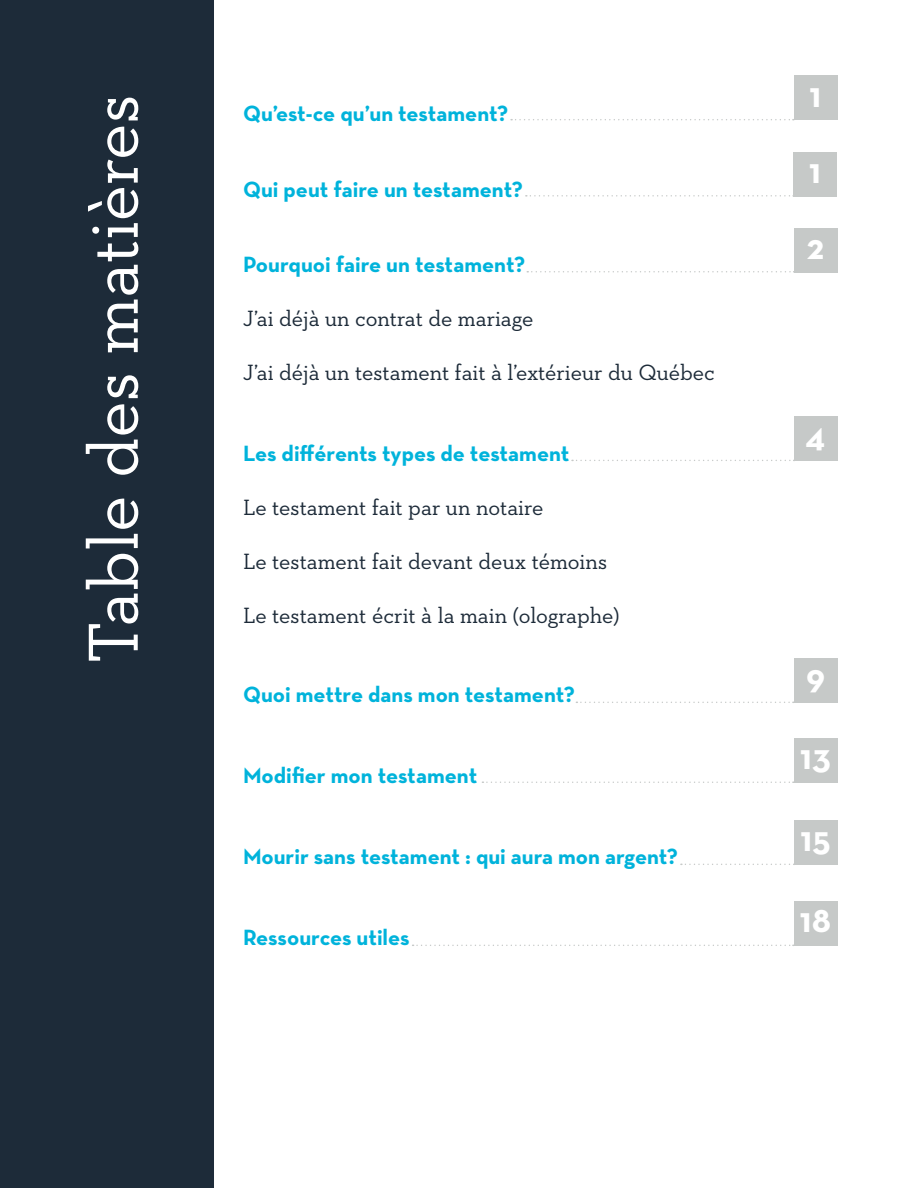
<style>
.page{position:relative;width:918px;height:1188px;background:#fff}
.page>*{position:absolute;margin:0;border:0;box-sizing:border-box;transform-origin:0 0}
.t1{font:72px "Neutraface Slab Text";letter-spacing:-.005em;color:#fff}
.t2{font:700 36px "Neutra Text";color:#fff}
.t3{font:700 22.5px "Neutra Text";color:#00b3db}
.t4{font:22.5px "Neutraface Slab Text";letter-spacing:-.005em;color:#1d2b39}
</style>
<div class="page">
<div style="left:0;top:0;width:214px;height:1188px;background:#1d2b39"></div>
<div style="left:794px;top:75px;width:44px;height:45px;background:#c6c9c8"></div>
<svg style="left:511px;top:119px;width:283px;height:1px"></svg>
<div style="left:794px;top:228px;width:44px;height:45px;background:#c6c9c8"></div>
<svg style="left:527px;top:271px;width:267px;height:2px"></svg>
<div style="left:793px;top:152px;width:44px;height:45px;background:#c6c9c8"></div>
<svg style="left:526px;top:195px;width:267px;height:2px"></svg>
<div style="left:794px;top:901px;width:44px;height:45px;background:#c6c9c8"></div>
<svg style="left:413px;top:945px;width:381px;height:1px"></svg>
<div style="left:794px;top:416px;width:44px;height:45px;background:#c6c9c8"></div>
<svg style="left:572px;top:460px;width:222px;height:1px"></svg>
<div style="left:794px;top:738px;width:44px;height:45px;background:#c6c9c8"></div>
<svg style="left:482px;top:781px;width:312px;height:2px"></svg>
<div style="left:794px;top:820px;width:44px;height:45px;background:#c6c9c8"></div>
<svg style="left:681px;top:864px;width:113px;height:1px"></svg>
<div style="left:794px;top:658px;width:44px;height:45px;background:#c6c9c8"></div>
<svg style="left:576px;top:702px;width:218px;height:1px"></svg>
<h1 class="t1" style="left:69px;top:664px;width:571px;rotate:-90deg">Table des matières</h1>
<p class="t3" style="left:243px;top:100px;width:267px">Qu’est-ce qu’un testament?</p>
<p class="t3" style="left:243px;top:176px;width:282px">Qui peut faire un testament?</p>
<p class="t3" style="left:243px;top:251px;width:284px">Pourquoi faire un testament?</p>
<p class="t4" style="left:243px;top:305px;width:292px">J’ai déjà un contrat de mariage</p>
<p class="t4" style="left:243px;top:359px;width:474px">J’ai déjà un testament fait à l’extérieur du Québec</p>
<p class="t3" style="left:243px;top:440px;width:328px">Les différents types de testament</p>
<p class="t4" style="left:243px;top:494px;width:302px">Le testament fait par un notaire</p>
<p class="t4" style="left:243px;top:548px;width:366px">Le testament fait devant deux témoins</p>
<p class="t4" style="left:243px;top:602px;width:378px">Le testament écrit à la main (olographe)</p>
<p class="t3" style="left:243px;top:681px;width:334px">Quoi mettre dans mon testament?</p>
<p class="t3" style="left:243px;top:762px;width:236px">Modifier mon testament</p>
<p class="t3" style="left:243px;top:843px;width:437px">Mourir sans testament : qui aura mon argent?</p>
<p class="t3" style="left:243px;top:924px;width:168px">Ressources utiles</p>
<h2 class="t2" style="left:810px;top:73px;width:13px">1</h2>
<h2 class="t2" style="left:809px;top:149px;width:13px">1</h2>
<h2 class="t2" style="left:807px;top:225px;width:19px">2</h2>
<h2 class="t2" style="left:806px;top:414px;width:21px">4</h2>
<h2 class="t2" style="left:806px;top:656px;width:21px">9</h2>
<h2 class="t2" style="left:800px;top:736px;width:32px">13</h2>
<h2 class="t2" style="left:801px;top:818px;width:32px">15</h2>
<h2 class="t2" style="left:800px;top:899px;width:33px">18</h2>
</div>
